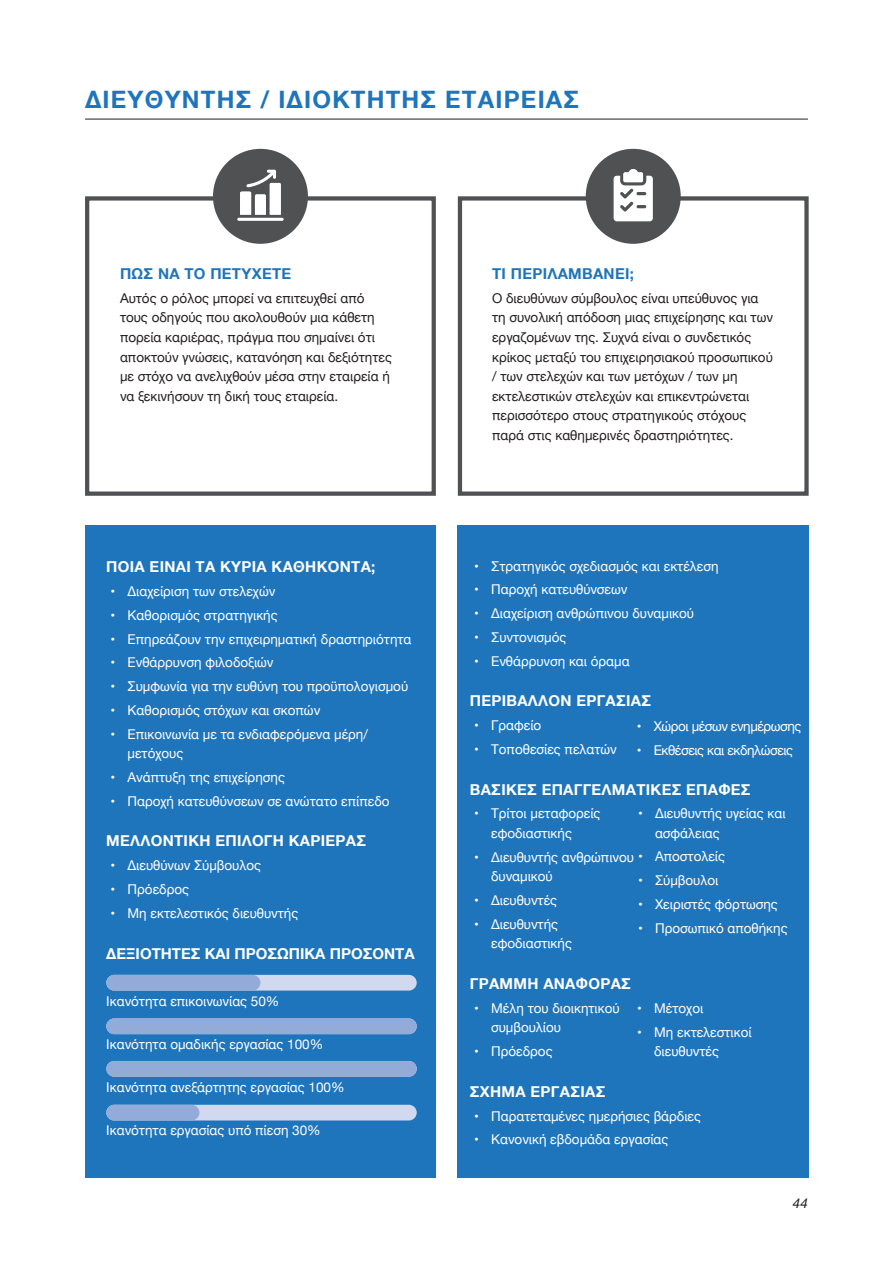
<style>
.page{position:relative;width:893px;height:1263px;background:#fff}
.page>*{position:absolute;margin:0;border:0;box-sizing:border-box;transform-origin:0 0}
.t1{font:700 24px "Helvetica Neue";letter-spacing:.05em;color:#1f75bc}
.t2{font:700 15px "Helvetica Neue";letter-spacing:.02em;color:#fff}
.t3{font:700 15px "Helvetica Neue";color:#fff}
.t4{font:700 15px "Helvetica Neue";letter-spacing:.02em;color:#1f75bc}
.t5{font:13.5px/19.5px "Helvetica Neue";color:#fff}
.t6{font:13.5px/19.5px "Helvetica Neue";color:#231f20}
.t7{font:13.5px "Helvetica Neue";letter-spacing:-.03em;color:#fff}
.t8{font:italic 13.5px "Helvetica Neue";color:#231f20}
</style>
<div class="page">
<div style="left:85px;top:196px;width:351px;height:300px;border:4px solid #4f5152"></div>
<div style="left:458px;top:196px;width:351px;height:300px;border:4px solid #4f5152"></div>
<div style="left:85px;top:526px;width:351px;height:652px;background:#1f75bc"></div>
<div style="left:457px;top:526px;width:352px;height:652px;background:#1f75bc"></div>
<div style="left:213px;top:149px;width:95px;height:95px;background:#4f5152;border-radius:50%"></div>
<div style="left:586px;top:149px;width:95px;height:95px;background:#4f5152;border-radius:50%"></div>
<hr style="left:85px;top:119px;width:723px;height:1px;background:#231f20">
<svg style="left:237px;top:170px;width:47px;height:51px"></svg>
<svg style="left:614px;top:169px;width:39px;height:52px"></svg>
<div style="left:106px;top:975px;width:311px;height:15px;background:#d0d9ee;border-radius:8px"></div>
<div style="left:106px;top:975px;width:154px;height:15px;background:#92abd8;border-radius:8px"></div>
<div style="left:106px;top:1018px;width:311px;height:16px;background:#92abd8;border-radius:8px"></div>
<div style="left:106px;top:1105px;width:311px;height:15px;background:#d0d9ee;border-radius:8px"></div>
<div style="left:106px;top:1061px;width:311px;height:16px;background:#92abd8;border-radius:8px"></div>
<div style="left:106px;top:1105px;width:93px;height:15px;background:#92abd8;border-radius:8px"></div>
<p class="t1" style="left:85px;top:81px;width:496px">ΔΙΕΥΘΥΝΤΉΣ / ΙΔΙΟΚΤΉΤΗΣ ΕΤΑΙΡΕΊΑΣ</p>
<p class="t4" style="left:120px;top:262px;width:173px">ΠΏΣ ΝΑ ΤΟ ΠΕΤΎΧΕΤΕ</p>
<p class="t6" style="left:120px;top:289px;width:273px">Αυτός ο ρόλος μπορεί να επιτευχθεί από τους οδηγούς που ακολουθούν μια κάθετη πορεία καριέρας, πράγμα που σημαίνει ότι αποκτούν γνώσεις, κατανόηση και δεξιότητες με στόχο να ανελιχθούν μέσα στην εταιρεία ή να ξεκινήσουν τη δική τους εταιρεία.</p>
<p class="t2" style="left:106px;top:555px;width:271px">ΠΟΙΑ ΕΊΝΑΙ ΤΑ ΚΎΡΙΑ ΚΑΘΉΚΟΝΤΑ;</p>
<p class="t5" style="left:111px;top:582px;width:166px">• Διαχείριση των στελεχών</p>
<p class="t5" style="left:111px;top:606px;width:169px">• Καθορισμός στρατηγικής</p>
<p class="t5" style="left:111px;top:630px;width:302px">• Επηρεάζουν την επιχειρηματική δραστηριότητα</p>
<p class="t5" style="left:111px;top:654px;width:164px">• Ενθάρρυνση φιλοδοξιών</p>
<p class="t5" style="left:111px;top:677px;width:299px">• Συμφωνία για την ευθύνη του προϋπολογισμού</p>
<p class="t5" style="left:111px;top:701px;width:211px">• Καθορισμός στόχων και σκοπών</p>
<p class="t5" style="left:128px;top:725px;width:242px;text-indent:-17px">• Επικοινωνία με τα ενδιαφερόμενα μέρη/ μετόχους</p>
<p class="t5" style="left:111px;top:768px;width:176px">• Ανάπτυξη της επιχείρησης</p>
<p class="t5" style="left:111px;top:792px;width:281px">• Παροχή κατευθύνσεων σε ανώτατο επίπεδο</p>
<p class="t2" style="left:106px;top:829px;width:261px">ΜΕΛΛΟΝΤΙΚΉ ΕΠΙΛΟΓΉ ΚΑΡΙΈΡΑΣ</p>
<p class="t5" style="left:111px;top:856px;width:152px">• Διευθύνων Σύμβουλος</p>
<p class="t5" style="left:111px;top:880px;width:80px">• Πρόεδρος</p>
<p class="t5" style="left:111px;top:904px;width:189px">• Μη εκτελεστικός διευθυντής</p>
<p class="t3" style="left:106px;top:941px;width:310px">ΔΕΞΙΌΤΗΤΕΣ ΚΑΙ ΠΡΟΣΩΠΙΚΆ ΠΡΟΣΌΝΤΑ</p>
<p class="t5" style="left:106px;top:992px;width:175px">Ικανότητα επικοινωνίας 50%</p>
<p class="t5" style="left:106px;top:1035px;width:218px">Ικανότητα ομαδικής εργασίας 100%</p>
<p class="t5" style="left:106px;top:1078px;width:240px">Ικανότητα ανεξάρτητης εργασίας 100%</p>
<p class="t5" style="left:106px;top:1121px;width:216px">Ικανότητα εργασίας υπό πίεση 30%</p>
<p class="t4" style="left:492px;top:262px;width:143px">ΤΙ ΠΕΡΙΛΑΜΒΆΝΕΙ;</p>
<p class="t6" style="left:492px;top:289px;width:282px">Ο διευθύνων σύμβουλος είναι υπεύθυνος για τη συνολική απόδοση μιας επιχείρησης και των εργαζομένων της. Συχνά είναι ο συνδετικός κρίκος μεταξύ του επιχειρησιακού προσωπικού / των στελεχών και των μετόχων / των μη εκτελεστικών στελεχών και επικεντρώνεται περισσότερο στους στρατηγικούς στόχους παρά στις καθημερινές δραστηριότητες.</p>
<p class="t5" style="left:474px;top:557px;width:246px">• Στρατηγικός σχεδιασμός και εκτέλεση</p>
<p class="t5" style="left:474px;top:581px;width:155px">• Παροχή κατευθύνσεων</p>
<p class="t5" style="left:474px;top:604px;width:221px">• Διαχείριση ανθρώπινου δυναμικού</p>
<p class="t5" style="left:474px;top:628px;width:94px">• Συντονισμός</p>
<p class="t5" style="left:474px;top:652px;width:157px">• Ενθάρρυνση και όραμα</p>
<p class="t2" style="left:470px;top:689px;width:183px">ΠΕΡΙΒΆΛΛΟΝ ΕΡΓΑΣΊΑΣ</p>
<p class="t5" style="left:474px;top:716px;width:69px">• Γραφείο</p>
<p class="t5" style="left:474px;top:740px;width:144px">• Τοποθεσίες πελατών</p>
<p class="t2" style="left:470px;top:777px;width:282px">ΒΑΣΙΚΈΣ ΕΠΑΓΓΕΛΜΑΤΙΚΈΣ ΕΠΑΦΈΣ</p>
<p class="t5" style="left:491px;top:805px;width:111px;text-indent:-17px">• Τρίτοι μεταφορείς εφοδιαστικής</p>
<p class="t5" style="left:491px;top:848px;width:235px;text-indent:-17px">• Διευθυντής ανθρώπινου • Αποστολείς δυναμικού</p>
<p class="t5" style="left:474px;top:891px;width:85px">• Διευθυντές</p>
<p class="t5" style="left:491px;top:915px;width:82px;text-indent:-17px">• Διευθυντής εφοδιαστικής</p>
<p class="t2" style="left:470px;top:972px;width:163px">ΓΡΑΜΜΉ ΑΝΑΦΟΡΆΣ</p>
<p class="t5" style="left:491px;top:999px;width:130px;text-indent:-17px">• Μέλη του διοικητικού συμβουλίου</p>
<p class="t5" style="left:474px;top:1042px;width:80px">• Πρόεδρος</p>
<p class="t2" style="left:470px;top:1080px;width:137px">ΣΧΉΜΑ ΕΡΓΑΣΊΑΣ</p>
<p class="t5" style="left:474px;top:1107px;width:228px">• Παρατεταμένες ημερήσιες βάρδιες</p>
<p class="t5" style="left:474px;top:1130px;width:196px">• Κανονική εβδομάδα εργασίας</p>
<p class="t7" style="left:637px;top:716px;width:166px">• Χώροι μέσων ενημέρωσης</p>
<p class="t7" style="left:637px;top:740px;width:158px">• Εκθέσεις και εκδηλώσεις</p>
<p class="t5" style="left:655px;top:804px;width:132px;text-indent:-17px">• Διευθυντής υγείας και ασφάλειας</p>
<p class="t5" style="left:638px;top:871px;width:82px">• Σύμβουλοι</p>
<p class="t5" style="left:638px;top:895px;width:141px">• Χειριστές φόρτωσης</p>
<p class="t5" style="left:638px;top:919px;width:151px">• Προσωπικό αποθήκης</p>
<p class="t5" style="left:637px;top:999px;width:68px">• Μέτοχοι</p>
<p class="t5" style="left:654px;top:1023px;width:99px;text-indent:-17px">• Μη εκτελεστικοί διευθυντές</p>
<p class="t8" style="left:793px;top:1193px;width:17px">44</p>
</div>
